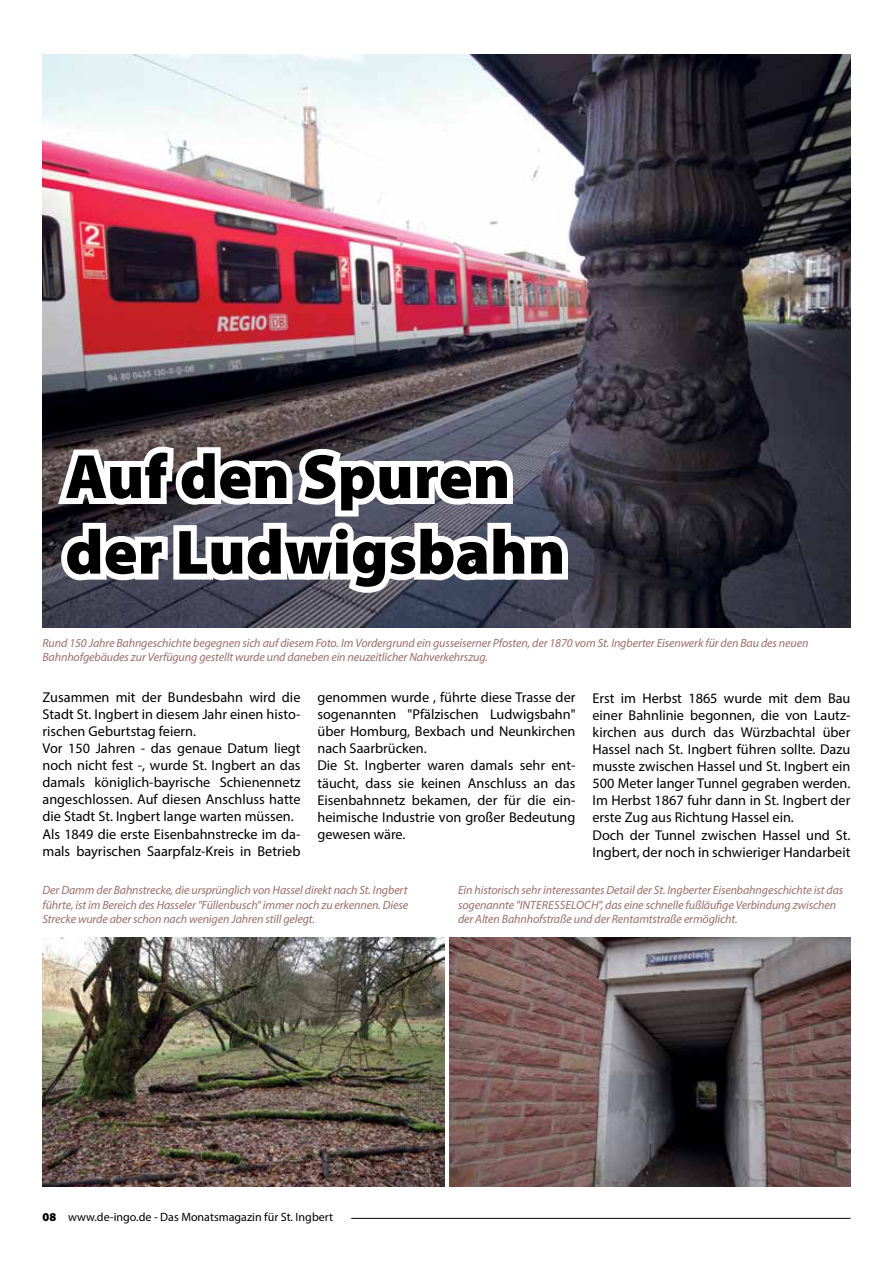
<style>
.page{position:relative;width:893px;height:1263px;background:#fff}
.page>*{position:absolute;margin:0;border:0;box-sizing:border-box;transform-origin:0 0}
.t1{font:900 63px/75.6px "Myriad Pro";color:#000}
.t2{font:14.25px/17.1px "Myriad Pro";color:#000}
.t3{font:italic 12px/14.4px "Myriad Pro";letter-spacing:-.01em;color:#9c6e69}
.t4{font:12px "Myriad Pro";color:#000}
.s1{font-weight:900}
</style>
<div class="page">
<hr style="left:351px;top:1218px;width:499px;height:1px;background:#000">
<img style="left:43px;top:54px;width:807px;height:573px">
<img style="left:449px;top:938px;width:401px;height:248px">
<svg style="left:50px;top:441px;width:524px;height:158px"></svg>
<img style="left:43px;top:938px;width:402px;height:248px">
<h1 class="t1" style="left:65px;top:440px;width:502px">Auf den Spuren der Ludwigsbahn</h1>
<p class="t3" style="left:43px;top:635px;width:767px">Rund 150 Jahre Bahngeschichte begegnen sich auf diesem Foto. Im Vordergrund ein gusseiserner Pfosten, der 1870 vom St. Ingberter Eisenwerk für den Bau des neuen<br>Bahnhofgebäudes zur Verfügung gestellt wurde und daneben ein neuzeitlicher Nahverkehrszug.</p>
<p class="t2" style="left:43px;top:688px;width:259px">Zusammen mit der Bundesbahn wird die Stadt St. Ingbert in diesem Jahr einen histo&shy;rischen Geburtstag feiern.<br>Vor 150 Jahren - das genaue Datum liegt noch nicht fest -, wurde St. Ingbert an das damals königlich-bayrische Schienennetz angeschlossen. Auf diesen Anschluss hatte die Stadt St. Ingbert lange warten müssen.<br>Als 1849 die erste Eisenbahnstrecke im da&shy;mals bayrischen Saarpfalz-Kreis in Betrieb</p>
<p class="t2" style="left:317px;top:688px;width:259px">genommen wurde , führte diese Trasse der sogenannten "Pfälzischen Ludwigsbahn" über Homburg, Bexbach und Neunkirchen nach Saarbrücken.<br>Die St. Ingberter waren damals sehr ent&shy;täucht, dass sie keinen Anschluss an das Eisenbahnnetz bekamen, der für die ein&shy;heimische Industrie von großer Bedeutung gewesen wäre.</p>
<p class="t2" style="left:592px;top:689px;width:259px">Erst im Herbst 1865 wurde mit dem Bau einer Bahnlinie begonnen, die von Lautz&shy;kirchen aus durch das Würzbachtal über Hassel nach St. Ingbert führen sollte. Dazu musste zwischen Hassel und St. Ingbert ein 500 Meter langer Tunnel gegraben werden.<br>Im Herbst 1867 fuhr dann in St. Ingbert der erste Zug aus Richtung Hassel ein.<br>Doch der Tunnel zwischen Hassel und St.<br>Ingbert, der noch in schwieriger Handarbeit</p>
<p class="t3" style="left:43px;top:883px;width:367px;text-align:justify">Der Damm der Bahnstrecke, die ursprünglich von Hassel direkt nach St. Ingbert führte, ist im Bereich des Hasseler "Füllenbusch" immer noch zu erkennen. Diese Strecke wurde aber schon nach wenigen Jahren still gelegt.</p>
<p class="t3" style="left:458px;top:883px;width:387px">Ein historisch sehr interessantes Detail der St. Ingberter Eisenbahngeschichte ist das sogenannte "Interesse</p>
<p class="t3" style="left:458px;top:897px;width:380px;text-indent:113px">loch", das eine schnelle fußläufige Verbindung zwischen der Alten Bahnhofstraße und der Rentamtstraße ermöglicht.</p>
<p class="t4" style="left:43px;top:1209px;width:292px"><span class="s1">08</span> www.de-ingo.de - Das Monatsmagazin für St. Ingbert</p>
</div>
